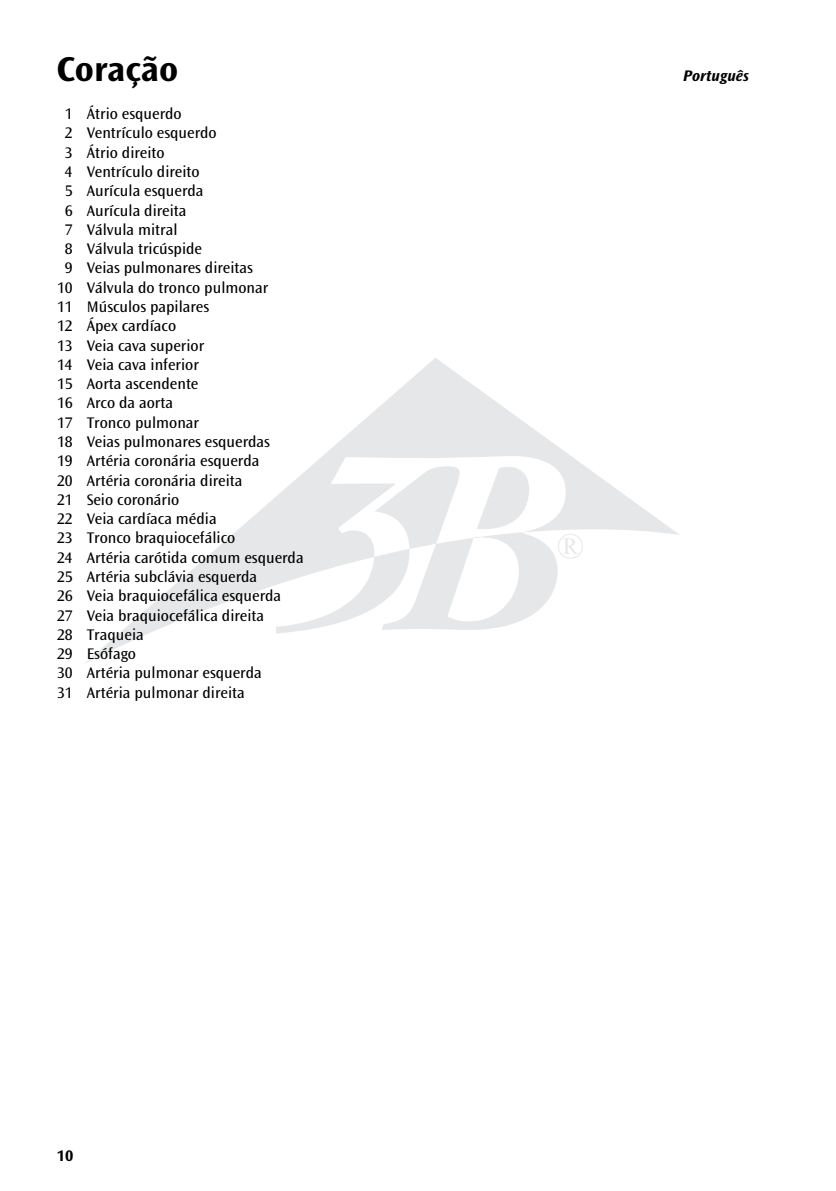
<style>
.page{position:relative;width:836px;height:1191px;background:#fff}
.page>*{position:absolute;margin:0;border:0;box-sizing:border-box;transform-origin:0 0}
.t1{font:36.2px "Perpetua";color:#e6e7e8}
.t2{font:700 36px "Ocean Sans Std";color:#000}
.t3{font:16px "Ocean Sans Std";color:#000}
.t4{font:italic 700 16px "Ocean Sans Std";color:#000}
.t5{font:700 16px "Ocean Sans Std";color:#000}
</style>
<div class="page">
<svg style="left:84px;top:358px;width:595px;height:306px"></svg>
<svg style="left:276px;top:456px;width:289px;height:177px"></svg>
<h2 class="t2" style="left:57px;top:49px;width:123px">Coração</h2>
<p class="t3" style="left:65px;top:105px;width:118px">1 Átrio esquerdo</p>
<p class="t3" style="left:65px;top:124px;width:153px">2 Ventrículo esquerdo</p>
<p class="t3" style="left:65px;top:143px;width:101px">3 Átrio direito</p>
<p class="t3" style="left:65px;top:163px;width:136px">4 Ventrículo direito</p>
<p class="t3" style="left:65px;top:182px;width:140px">5 Aurícula esquerda</p>
<p class="t3" style="left:65px;top:201px;width:123px">6 Aurícula direita</p>
<p class="t3" style="left:65px;top:221px;width:114px">7 Válvula mitral</p>
<p class="t3" style="left:65px;top:240px;width:139px">8 Válvula tricúspide</p>
<p class="t3" style="left:65px;top:259px;width:189px">9 Veias pulmonares direitas</p>
<p class="t3" style="left:57px;top:278px;width:213px">10 Válvula do tronco pulmonar</p>
<p class="t3" style="left:57px;top:298px;width:153px">11 Músculos papilares</p>
<p class="t3" style="left:57px;top:317px;width:121px">12 Ápex cardíaco</p>
<p class="t3" style="left:57px;top:336px;width:148px">13 Veia cava superior</p>
<p class="t3" style="left:57px;top:356px;width:143px">14 Veia cava inferior</p>
<p class="t3" style="left:57px;top:375px;width:143px">15 Aorta ascendente</p>
<p class="t3" style="left:57px;top:394px;width:117px">16 Arco da aorta</p>
<p class="t3" style="left:57px;top:413px;width:143px">17 Tronco pulmonar</p>
<p class="t3" style="left:57px;top:433px;width:214px">18 Veias pulmonares esquerdas</p>
<p class="t3" style="left:57px;top:452px;width:204px">19 Artéria coronária esquerda</p>
<p class="t3" style="left:57px;top:471px;width:187px">20 Artéria coronária direita</p>
<p class="t3" style="left:57px;top:491px;width:124px">21 Seio coronário</p>
<p class="t3" style="left:57px;top:510px;width:161px">22 Veia cardíaca média</p>
<p class="t3" style="left:57px;top:529px;width:180px">23 Tronco braquiocefálico</p>
<p class="t3" style="left:57px;top:548px;width:248px">24 Artéria carótida comum esquerda</p>
<p class="t3" style="left:57px;top:568px;width:201px">25 Artéria subclávia esquerda</p>
<p class="t3" style="left:57px;top:587px;width:225px">26 Veia braquiocefálica esquerda</p>
<p class="t3" style="left:57px;top:606px;width:208px">27 Veia braquiocefálica direita</p>
<p class="t3" style="left:57px;top:625px;width:88px">28 Traqueia</p>
<p class="t3" style="left:57px;top:645px;width:80px">29 Esófago</p>
<p class="t3" style="left:57px;top:664px;width:206px">30 Artéria pulmonar esquerda</p>
<p class="t3" style="left:57px;top:683px;width:189px">31 Artéria pulmonar direita</p>
<p class="t5" style="left:57px;top:1146px;width:18px">10</p>
<p class="t4" style="left:682px;top:66px;width:67px">Português</p>
<h1 class="t1" style="left:556px;top:529px;width:29px">®</h1>
</div>
